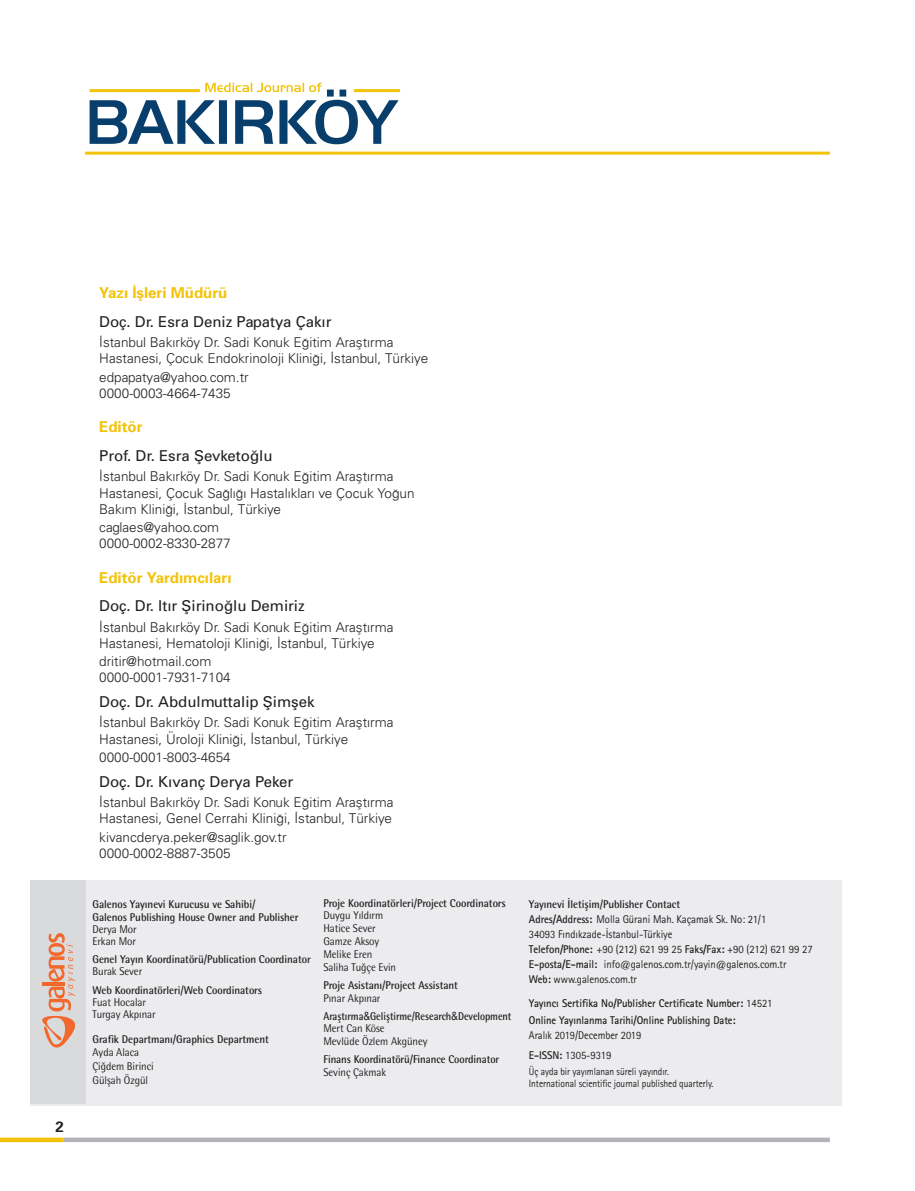
<style>
.page{position:relative;width:915px;height:1191px;background:#fff}
.page>*{position:absolute;margin:0;border:0;box-sizing:border-box;transform-origin:0 0}
.t1{font:15px "Univers Tr";color:#231f20}
.t2{font:15px "Univers Bold Tr";color:#f2c309}
.t3{font:15px "Univers Bold Tr";color:#231f20}
.t4{font:13.5px/16.2px "Univers Light Tr";color:#231f20}
.t5{font:700 11.25px/12.1px "Rotis Semi Sans Std";letter-spacing:-.005em;color:#231f20;scale:.95 1}
.t6{font:11.25px/15px "Rotis Sans Serif Std";letter-spacing:-.005em;color:#231f20;scale:.95 1}
.t7{font:11.25px/12.8px "Rotis Semi Sans Std";letter-spacing:-.005em;color:#231f20;scale:.95 1}
.t8{font:700 11.25px/17.9px "Rotis Sans Serif Std";letter-spacing:-.005em;color:#231f20;scale:.95 1}
.t9{font:700 11.25px/18.1px "Rotis Semi Sans Std";letter-spacing:-.005em;color:#231f20;scale:.89 1}
.t10{font:11.25px/19.2px "Rotis Sans Serif Std";letter-spacing:-.005em;color:#231f20;scale:.93 1}
.t11{font:700 11.25px "Rotis Semi Sans Std";letter-spacing:-.005em;color:#231f20;scale:.93 1}
.t12{font:10.5px/12px "Rotis Sans Serif Std";letter-spacing:-.005em;color:#231f20;scale:.9 1}
.s1{font-weight:400}
.s2{font-family:"Swiss Normal Tr";font-weight:400}
.s3{font-weight:700}
</style>
<div class="page">
<div style="left:64px;top:1137px;width:765px;height:5px;background:#b2b3b7"></div>
<div style="left:0;top:1137px;width:64px;height:5px;background:#f2c309"></div>
<svg style="left:90px;top:83px;width:308px;height:61px"></svg>
<hr style="left:90px;top:89px;width:110px;height:3px;background:#f2c309">
<hr style="left:354px;top:89px;width:46px;height:3px;background:#f2c309">
<hr style="left:85px;top:152px;width:744px;height:3px;background:#f2c309">
<div style="left:30px;top:880px;width:811px;height:226px;background:#ececee"></div>
<div style="left:30px;top:880px;width:55px;height:224px;background:#d9dadc"></div>
<svg style="left:42px;top:933px;width:34px;height:115px"></svg>
<p class="t3" style="left:55px;top:1117px;width:10px">2</p>
<p class="t2" style="left:99px;top:283px;width:130px">Yazı İşleri Müdürü</p>
<p class="t1" style="left:99px;top:312px;width:234px">Doç. Dr. Esra Deniz Papatya Çakır</p>
<p class="t4" style="left:99px;top:334px;width:330px">İstanbul Bakırköy Dr. Sadi Konuk Eğitim Araştırma<br>Hastanesi, Çocuk Endokrinoloji Kliniği, İstanbul, Türkiye</p>
<p class="t4" style="left:99px;top:368px;width:151px">edpapatya@yahoo.com.tr<br>0000-0003-4664-7435</p>
<p class="t2" style="left:99px;top:417px;width:45px">Editör</p>
<p class="t1" style="left:99px;top:446px;width:175px">Prof. Dr. Esra Şevketoğlu</p>
<p class="t4" style="left:99px;top:468px;width:317px">İstanbul Bakırköy Dr. Sadi Konuk Eğitim Araştırma<br>Hastanesi, Çocuk Sağlığı Hastalıkları ve Çocuk Yoğun<br>Bakım Kliniği, İstanbul, Türkiye</p>
<p class="t4" style="left:99px;top:519px;width:133px">caglaes@yahoo.com<br>0000-0002-8330-2877</p>
<p class="t2" style="left:99px;top:567px;width:134px">Editör Yardımcıları</p>
<p class="t1" style="left:99px;top:596px;width:207px">Doç. Dr. Itır Şirinoğlu Demiriz</p>
<p class="t4" style="left:99px;top:618px;width:295px">İstanbul Bakırköy Dr. Sadi Konuk Eğitim Araştırma<br>Hastanesi, Hematoloji Kliniği, İstanbul, Türkiye</p>
<p class="t4" style="left:99px;top:653px;width:133px">dritir@hotmail.com<br>0000-0001-7931-7104</p>
<p class="t1" style="left:99px;top:692px;width:217px">Doç. Dr. Abdulmuttalip Şimşek</p>
<p class="t4" style="left:99px;top:714px;width:295px">İstanbul Bakırköy Dr. Sadi Konuk Eğitim Araştırma<br>Hastanesi, Üroloji Kliniği, İstanbul, Türkiye</p>
<p class="t4" style="left:99px;top:748px;width:133px">0000-0001-8003-4654</p>
<p class="t1" style="left:99px;top:772px;width:195px">Doç. Dr. Kıvanç Derya Peker</p>
<p class="t4" style="left:99px;top:793px;width:295px">İstanbul Bakırköy Dr. Sadi Konuk Eğitim Araştırma<br>Hastanesi, Genel Cerrahi Kliniği, İstanbul, Türkiye</p>
<p class="t4" style="left:99px;top:828px;width:189px">kivancderya.peker@saglik.gov.tr<br>0000-0002-8887-3505</p>
<p class="t5" style="left:92px;top:898px;width:218px">Galenos Yayınevi Kurucusu ve Sahibi/<br>Galenos Publishing House Owner and Publisher</p>
<p class="t7" style="left:92px;top:922px;width:48px;line-height:12.1px">Derya Mor<br>Erkan Mor</p>
<p class="t5" style="left:92px;top:953px;width:231px">Genel Yayın Koordinatörü/Publication Coordinator</p>
<p class="t7" style="left:92px;top:965px;width:54px">Burak Sever</p>
<p class="t5" style="left:92px;top:983px;width:180px">Web Koordinatörleri/Web Coordinators</p>
<p class="t7" style="left:92px;top:996px;width:68px;line-height:12.1px">Fuat Hocalar<br>Turgay Akpınar</p>
<p class="t5" style="left:92px;top:1032px;width:187px">Grafik Departmanı/Graphics Department</p>
<p class="t7" style="left:92px;top:1045px;width:66px;line-height:13.6px">Ayda Alaca<br>Çiğdem Birinci<br>Gülşah Özgül</p>
<p class="t5" style="left:323px;top:896px;width:193px">Proje Koordinatörleri/Project Coordinators</p>
<p class="t7" style="left:323px;top:909px;width:78px">Duygu Yıldırm<br>Hatice Sever<br>Gamze Aksoy<br>Melike Eren<br>Saliha Tuğçe Evin</p>
<p class="t5" style="left:323px;top:978px;width:143px">Proje Asistanı/Project Assistant</p>
<p class="t9" style="left:323px;top:988px;width:213px"><span class="s1">Pınar Akpınar<br></span>Araştırma<span class="s2">&amp;</span>Geliştirme/Research<span class="s2">&amp;</span>Development</p>
<p class="t7" style="left:323px;top:1022px;width:111px">Mert Can Köse<br>Mevlüde Özlem Akgüney</p>
<p class="t11" style="left:323px;top:1052px;width:190px">Finans Koordinatörü/Finance Coordinator</p>
<p class="t7" style="left:323px;top:1065px;width:68px">Sevinç Çakmak</p>
<p class="t5" style="left:528px;top:898px;width:161px">Yayınevi İletişim/Publisher Contact</p>
<p class="t6" style="left:528px;top:912px;width:300px"><span class="s3">Adres/Address:</span> Molla Gürani Mah. Kaçamak Sk. No: 21/1<br>34093 Fındıkzade-İstanbul-Türkiye<br><span class="s3">Telefon/Phone:</span> +90 (212) 621 99 25 <span class="s3">Faks/Fax:</span> +90 (212) 621 99 27<br><span class="s3">E-posta/E-mail:</span> info@galenos.com.tr/yayin@galenos.com.tr<br><span class="s3">Web:</span> www.galenos.com.tr</p>
<p class="t8" style="left:528px;top:993px;width:258px">Yayıncı Sertifika No/Publisher Certificate Number: <span class="s1">14521<br></span>Online Yayınlanma Tarihi/Online Publishing Date:</p>
<p class="t10" style="left:528px;top:1026px;width:122px">Aralık 2019/December 2019<br><span class="s3">E-ISSN:</span> 1305-9319</p>
<p class="t12" style="left:528px;top:1065px;width:206px">Üç ayda bir yayımlanan süreli yayındır.<br>International scientific journal published quarterly.</p>
</div>
